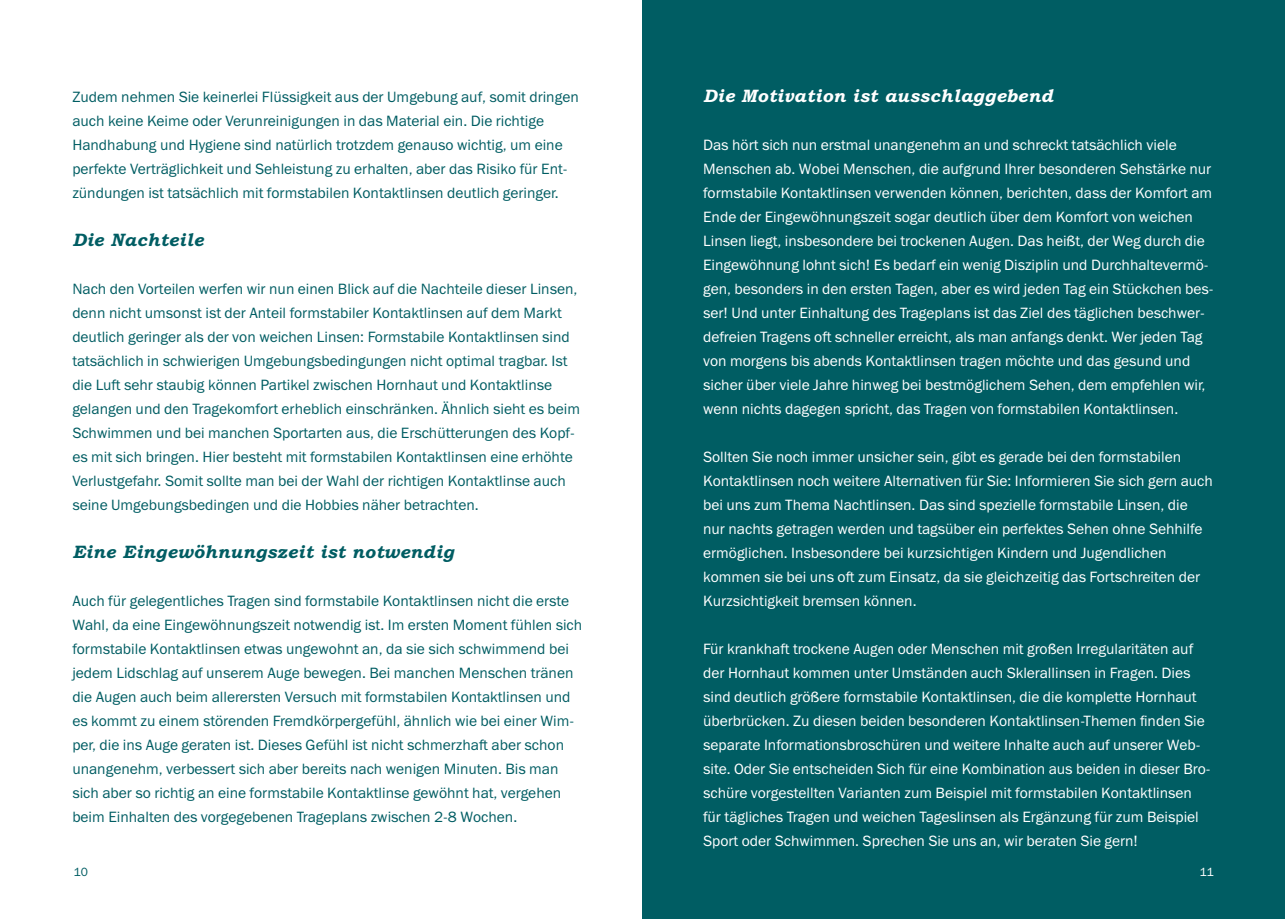
<style>
.page{position:relative;width:1285px;height:919px;background:#fff}
.page>*{position:absolute;margin:0;border:0;box-sizing:border-box;transform-origin:0 0}
.t1{font:italic 700 18px "Bookman Old Style Std";letter-spacing:.02em;color:#005d63}
.t2{font:italic 700 18px "Bookman Old Style Std";letter-spacing:.02em;color:#fff}
.t3{font:15px/24px "Franklin Gothic Book ITC";color:#fff}
.t4{font:15px/24px "Franklin Gothic Book ITC";color:#005d63}
.t5{font:12px "Franklin Gothic Book ITC";color:#005d63}
.t6{font:12px "Franklin Gothic Book ITC";color:#fff}
</style>
<div class="page">
<div style="left:642px;top:0;width:642px;height:918px;background:#005d63"></div>
<p class="t4" style="left:72px;top:84px;width:508px">Zudem nehmen Sie keinerlei Flüssigkeit aus der Umgebung auf, somit dringen auch keine Keime oder Verunreinigungen in das Material ein. Die richtige Handhabung und Hygiene sind natürlich trotzdem genauso wichtig, um eine perfekte Verträglichkeit und Sehleistung zu erhalten, aber das Risiko für Ent&shy;zündungen ist tatsächlich mit formstabilen Kontaktlinsen deutlich geringer.</p>
<p class="t1" style="left:72px;top:229px;width:133px">Die Nachteile</p>
<p class="t4" style="left:72px;top:276px;width:509px">Nach den Vorteilen werfen wir nun einen Blick auf die Nachteile dieser Linsen, denn nicht umsonst ist der Anteil formstabiler Kontaktlinsen auf dem Markt deutlich geringer als der von weichen Linsen: Formstabile Kontaktlinsen sind tatsächlich in schwierigen Umgebungsbedingungen nicht optimal tragbar. Ist die Luft sehr staubig können Partikel zwischen Hornhaut und Kontaktlinse gelangen und den Tragekomfort erheblich einschränken. Ähnlich sieht es beim Schwimmen und bei manchen Sportarten aus, die Erschütterungen des Kopf&shy;es mit sich bringen. Hier besteht mit formstabilen Kontaktlinsen eine erhöhte Verlustgefahr. Somit sollte man bei der Wahl der richtigen Kontaktlinse auch seine Umgebungsbedingen und die Hobbies näher betrachten.</p>
<p class="t1" style="left:72px;top:541px;width:383px">Eine Eingewöhnungszeit ist notwendig</p>
<p class="t4" style="left:72px;top:588px;width:511px">Auch für gelegentliches Tragen sind formstabile Kontaktlinsen nicht die erste Wahl, da eine Eingewöhnungszeit notwendig ist. Im ersten Moment fühlen sich formstabile Kontaktlinsen etwas ungewohnt an, da sie sich schwimmend bei jedem Lidschlag auf unserem Auge bewegen. Bei manchen Menschen tränen die Augen auch beim allerersten Versuch mit formstabilen Kontaktlinsen und es kommt zu einem störenden Fremdkörpergefühl, ähnlich wie bei einer Wim&shy;per, die ins Auge geraten ist. Dieses Gefühl ist nicht schmerzhaft aber schon unangenehm, verbessert sich aber bereits nach wenigen Minuten. Bis man sich aber so richtig an eine formstabile Kontaktlinse gewöhnt hat, vergehen beim Einhalten des vorgegebenen Trageplans zwischen 2-8 Wochen.</p>
<p class="t2" style="left:703px;top:85px;width:351px">Die Motivation ist ausschlaggebend</p>
<p class="t3" style="left:703px;top:132px;width:512px">Das hört sich nun erstmal unangenehm an und schreckt tatsächlich viele Menschen ab. Wobei Menschen, die aufgrund Ihrer besonderen Sehstärke nur formstabile Kontaktlinsen verwenden können, berichten, dass der Komfort am Ende der Eingewöhnungszeit sogar deutlich über dem Komfort von weichen Linsen liegt, insbesondere bei trockenen Augen. Das heißt, der Weg durch die Eingewöhnung lohnt sich! Es bedarf ein wenig Disziplin und Durchhaltevermö&shy;gen, besonders in den ersten Tagen, aber es wird jeden Tag ein Stückchen bes&shy;ser! Und unter Einhaltung des Trageplans ist das Ziel des täglichen beschwer&shy;defreien Tragens oft schneller erreicht, als man anfangs denkt. Wer jeden Tag von morgens bis abends Kontaktlinsen tragen möchte und das gesund und sicher über viele Jahre hinweg bei bestmöglichem Sehen, dem empfehlen wir, wenn nichts dagegen spricht, das Tragen von formstabilen Kontaktlinsen.</p>
<p class="t3" style="left:703px;top:444px;width:511px">Sollten Sie noch immer unsicher sein, gibt es gerade bei den formstabilen Kontaktlinsen noch weitere Alternativen für Sie: Informieren Sie sich gern auch bei uns zum Thema Nachtlinsen. Das sind spezielle formstabile Linsen, die nur nachts getragen werden und tagsüber ein perfektes Sehen ohne Sehhilfe ermöglichen. Insbesondere bei kurzsichtigen Kindern und Jugendlichen kommen sie bei uns oft zum Einsatz, da sie gleichzeitig das Fortschreiten der Kurzsichtigkeit bremsen können.</p>
<p class="t3" style="left:703px;top:636px;width:509px">Für krankhaft trockene Augen oder Menschen mit großen Irregularitäten auf der Hornhaut kommen unter Umständen auch Sklerallinsen in Fragen. Dies sind deutlich größere formstabile Kontaktlinsen, die die komplette Hornhaut überbrücken. Zu diesen beiden besonderen Kontaktlinsen-Themen finden Sie separate Informationsbroschüren und weitere Inhalte auch auf unserer Web&shy;site. Oder Sie entscheiden Sich für eine Kombination aus beiden in dieser Bro&shy;schüre vorgestellten Varianten zum Beispiel mit formstabilen Kontaktlinsen für tägliches Tragen und weichen Tageslinsen als Ergänzung für zum Beispiel Sport oder Schwimmen. Sprechen Sie uns an, wir beraten Sie gern!</p>
<p class="t5" style="left:74px;top:864px;width:16px">10</p>
<p class="t6" style="left:1199px;top:864px;width:16px">11</p>
</div>
